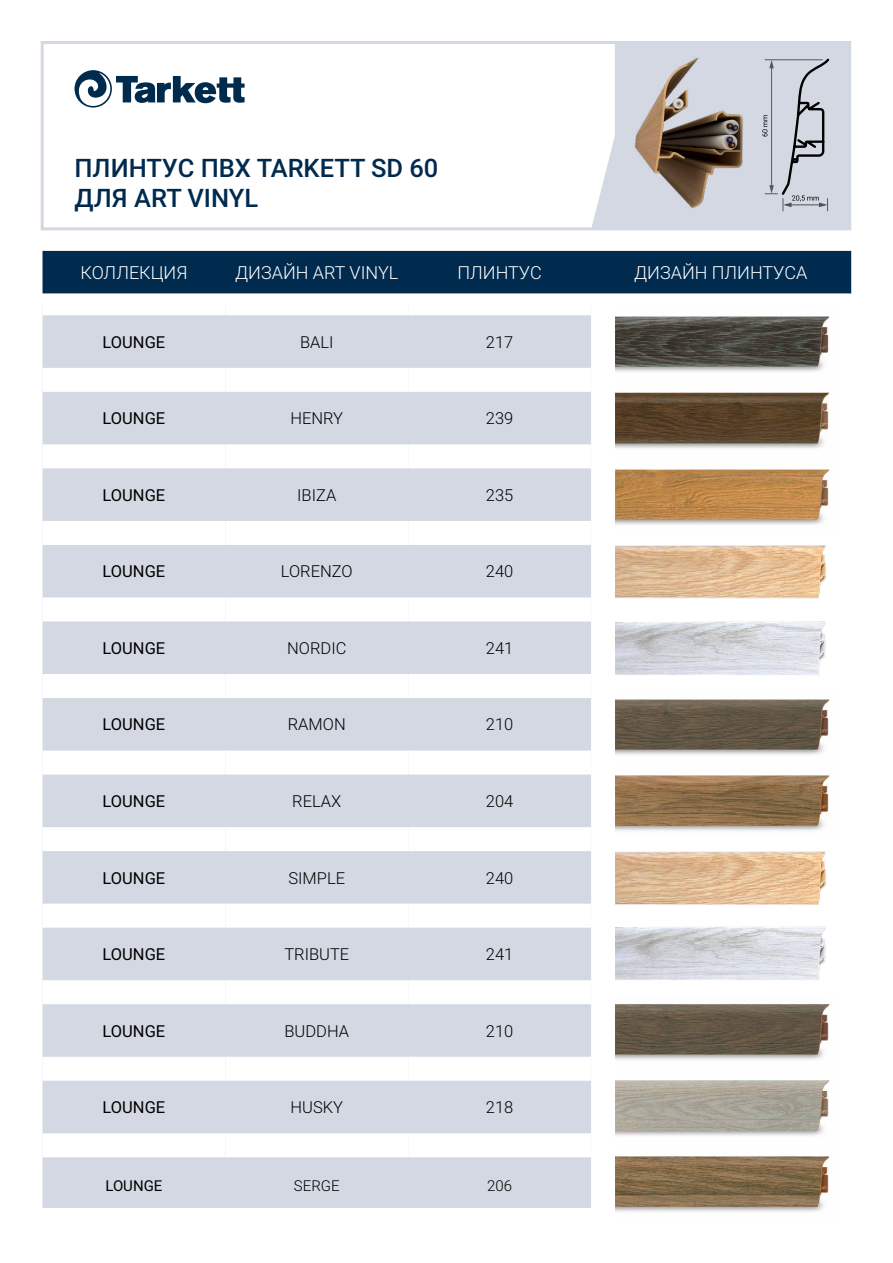
<style>
.page{position:relative;width:893px;height:1263px;background:#fff}
.page>*{position:absolute;margin:0;border:0;box-sizing:border-box;transform-origin:0 0}
.t1{font:500 25.5px/30px "Roboto";color:#002a4e}
.t2{font:300 18px "Roboto";color:#fff}
.t3{font:300 16.5px "Roboto";color:#000}
.t4{font:16.5px "Roboto";color:#000}
.t5{font:300 15px "Roboto";color:#000}
.t6{font:15px "Roboto";color:#000}
</style>
<div class="page">
<svg style="left:592px;top:45px;width:255px;height:181px;fill:#d3d8e2"></svg>
<svg style="left:75px;top:70px;width:170px;height:38px"></svg>
<div style="left:43px;top:315px;width:548px;height:893px;background:#d3d8e2"></div>
<div style="left:43px;top:368px;width:182px;height:24px;background:#fff"></div>
<div style="left:225px;top:368px;width:183px;height:24px;background:#fff"></div>
<div style="left:408px;top:368px;width:183px;height:24px;background:#fff"></div>
<div style="left:43px;top:444px;width:182px;height:24px;background:#fff"></div>
<div style="left:225px;top:444px;width:183px;height:24px;background:#fff"></div>
<div style="left:408px;top:444px;width:183px;height:24px;background:#fff"></div>
<div style="left:43px;top:521px;width:182px;height:24px;background:#fff"></div>
<div style="left:225px;top:521px;width:183px;height:24px;background:#fff"></div>
<div style="left:408px;top:521px;width:183px;height:24px;background:#fff"></div>
<div style="left:43px;top:597px;width:182px;height:24px;background:#fff"></div>
<div style="left:225px;top:597px;width:183px;height:24px;background:#fff"></div>
<div style="left:408px;top:597px;width:183px;height:24px;background:#fff"></div>
<div style="left:43px;top:674px;width:182px;height:24px;background:#fff"></div>
<div style="left:225px;top:674px;width:183px;height:24px;background:#fff"></div>
<div style="left:408px;top:674px;width:183px;height:24px;background:#fff"></div>
<div style="left:43px;top:750px;width:182px;height:24px;background:#fff"></div>
<div style="left:225px;top:750px;width:183px;height:24px;background:#fff"></div>
<div style="left:408px;top:750px;width:183px;height:24px;background:#fff"></div>
<div style="left:43px;top:827px;width:182px;height:24px;background:#fff"></div>
<div style="left:225px;top:827px;width:183px;height:24px;background:#fff"></div>
<div style="left:408px;top:827px;width:183px;height:24px;background:#fff"></div>
<div style="left:43px;top:904px;width:182px;height:24px;background:#fff"></div>
<div style="left:225px;top:904px;width:183px;height:24px;background:#fff"></div>
<div style="left:408px;top:904px;width:183px;height:24px;background:#fff"></div>
<div style="left:43px;top:980px;width:182px;height:24px;background:#fff"></div>
<div style="left:225px;top:980px;width:183px;height:24px;background:#fff"></div>
<div style="left:408px;top:980px;width:183px;height:24px;background:#fff"></div>
<div style="left:43px;top:1057px;width:182px;height:24px;background:#fff"></div>
<div style="left:225px;top:1057px;width:183px;height:24px;background:#fff"></div>
<div style="left:408px;top:1057px;width:183px;height:24px;background:#fff"></div>
<div style="left:43px;top:1133px;width:182px;height:24px;background:#fff"></div>
<div style="left:225px;top:1133px;width:183px;height:24px;background:#fff"></div>
<div style="left:408px;top:1133px;width:183px;height:24px;background:#fff"></div>
<img style="left:615px;top:316px;width:215px;height:56px">
<img style="left:615px;top:392px;width:215px;height:57px">
<img style="left:615px;top:469px;width:215px;height:56px">
<img style="left:615px;top:545px;width:211px;height:54px">
<img style="left:615px;top:621px;width:211px;height:54px">
<img style="left:615px;top:699px;width:215px;height:56px">
<img style="left:615px;top:775px;width:215px;height:56px">
<img style="left:615px;top:851px;width:211px;height:54px">
<img style="left:615px;top:926px;width:211px;height:54px">
<img style="left:615px;top:1004px;width:215px;height:56px">
<img style="left:615px;top:1080px;width:215px;height:56px">
<img style="left:615px;top:1156px;width:215px;height:56px">
<div style="left:43px;top:251px;width:807px;height:42px;background:#002a4e"></div>
<hr style="left:850px;top:251px;width:1px;height:42px;background:#002a4e">
<svg style="left:762px;top:56px;width:69px;height:155px;background:#bec3cb"></svg>
<div style="left:41px;top:41px;width:810px;height:189px;border:3px solid #d3d8e2"></div>
<img style="left:627px;top:53px;width:120px;height:158px">
<h1 class="t1" style="left:75px;top:152px;width:365px">ПЛИНТУС ПВХ ТARKETT SD 60<br>ДЛЯ ART VINYL</h1>
<p class="t2" style="left:80px;top:260px;width:108px">КОЛЛЕКЦИЯ</p>
<p class="t2" style="left:235px;top:260px;width:165px">ДИЗАЙН ART VINYL</p>
<p class="t2" style="left:458px;top:260px;width:86px">ПЛИНТУС</p>
<p class="t2" style="left:634px;top:260px;width:175px">ДИЗАЙН ПЛИНТУСА</p>
<p class="t4" style="left:103px;top:330px;width:64px">LOUNGE</p>
<p class="t3" style="left:300px;top:330px;width:35px">BALI</p>
<p class="t3" style="left:486px;top:330px;width:29px">217</p>
<p class="t4" style="left:103px;top:407px;width:64px">LOUNGE</p>
<p class="t3" style="left:290px;top:407px;width:54px">HENRY</p>
<p class="t3" style="left:486px;top:407px;width:29px">239</p>
<p class="t4" style="left:103px;top:483px;width:64px">LOUNGE</p>
<p class="t3" style="left:297px;top:483px;width:41px">IBIZA</p>
<p class="t3" style="left:486px;top:483px;width:29px">235</p>
<p class="t4" style="left:103px;top:560px;width:64px">LOUNGE</p>
<p class="t3" style="left:281px;top:560px;width:73px">LORENZO</p>
<p class="t3" style="left:486px;top:560px;width:29px">240</p>
<p class="t4" style="left:103px;top:636px;width:64px">LOUNGE</p>
<p class="t3" style="left:287px;top:636px;width:61px">NORDIC</p>
<p class="t3" style="left:486px;top:636px;width:29px">241</p>
<p class="t4" style="left:103px;top:713px;width:64px">LOUNGE</p>
<p class="t3" style="left:288px;top:713px;width:59px">RAMON</p>
<p class="t3" style="left:486px;top:713px;width:29px">210</p>
<p class="t4" style="left:103px;top:790px;width:64px">LOUNGE</p>
<p class="t3" style="left:292px;top:790px;width:51px">RELAX</p>
<p class="t3" style="left:486px;top:790px;width:29px">204</p>
<p class="t4" style="left:103px;top:866px;width:64px">LOUNGE</p>
<p class="t3" style="left:288px;top:866px;width:58px">SIMPLE</p>
<p class="t3" style="left:486px;top:866px;width:29px">240</p>
<p class="t4" style="left:103px;top:943px;width:64px">LOUNGE</p>
<p class="t3" style="left:284px;top:943px;width:66px">TRIBUTE</p>
<p class="t3" style="left:486px;top:943px;width:29px">241</p>
<p class="t4" style="left:103px;top:1019px;width:64px">LOUNGE</p>
<p class="t3" style="left:284px;top:1019px;width:66px">BUDDHA</p>
<p class="t3" style="left:486px;top:1019px;width:29px">210</p>
<p class="t4" style="left:103px;top:1096px;width:64px">LOUNGE</p>
<p class="t3" style="left:290px;top:1096px;width:54px">HUSKY</p>
<p class="t3" style="left:486px;top:1096px;width:29px">218</p>
<p class="t6" style="left:105px;top:1175px;width:59px">LOUNGE</p>
<p class="t5" style="left:294px;top:1175px;width:47px">SERGE</p>
<p class="t5" style="left:487px;top:1175px;width:26px">206</p>
</div>
